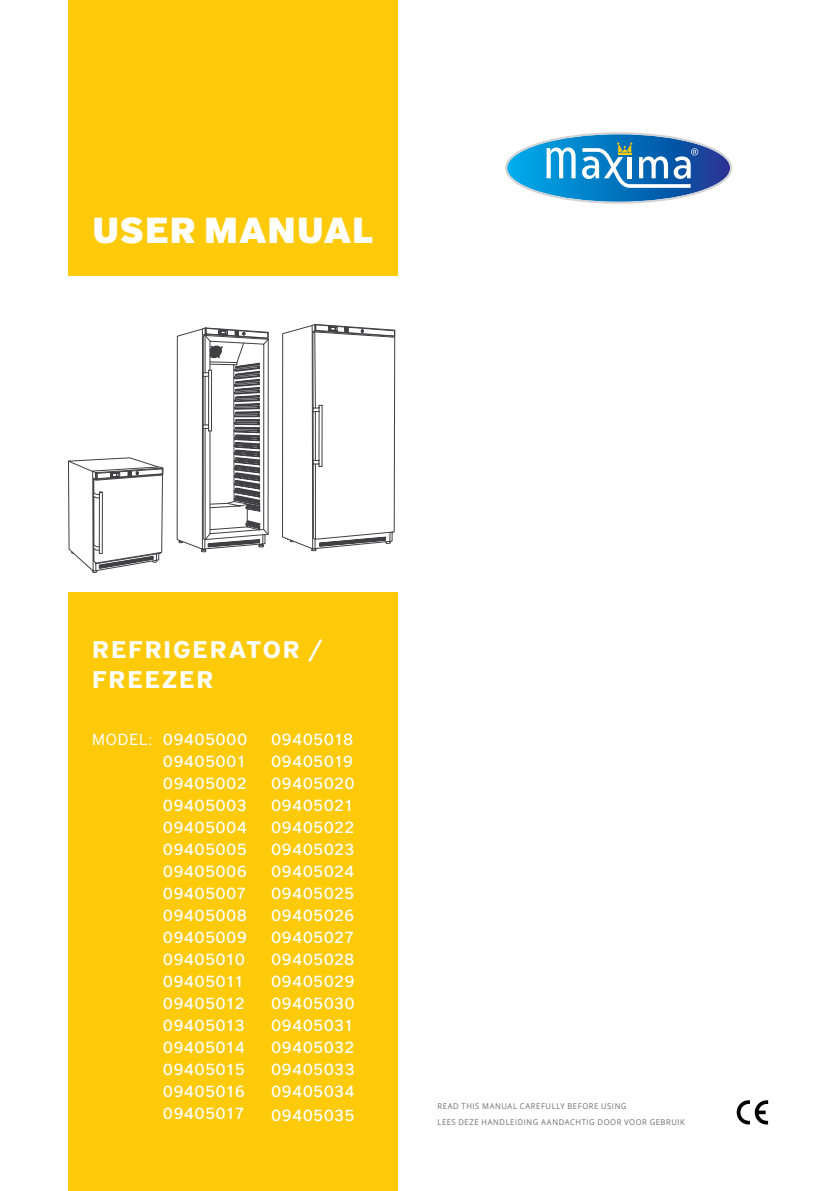
<style>
.page{position:relative;width:840px;height:1191px;background:#fff}
.page>*{position:absolute;margin:0;border:0;box-sizing:border-box;transform-origin:0 0}
.t1{font:900 36px "District Pro";letter-spacing:.01em;color:#fff}
.Front_page_-_Title_E{font:700 24px/30px "District Pro";letter-spacing:.08em;color:#fff}
.Front_page_-_Model{font:500 16px "District Pro";letter-spacing:.055em;color:#fff}
.Front_page_-_Model-2{font:16px "District Pro";letter-spacing:.055em;color:#fff}
.t2{font:8px/15.4px "Open Sans";letter-spacing:.08em;color:#6c6d70;scale:.95 1}
</style>
<div class="page">
<div style="left:68px;top:0;width:329px;height:276px;background:#feca0a"></div>
<div style="left:68px;top:593px;width:329px;height:598px;background:#feca0a"></div>
<svg style="left:736px;top:1100px;width:31px;height:24px"></svg>
<svg style="left:505px;top:133px;width:226px;height:71px"></svg>
<svg style="left:68px;top:457px;width:95px;height:116px"></svg>
<svg style="left:176px;top:327px;width:93px;height:225px"></svg>
<svg style="left:282px;top:324px;width:113px;height:227px"></svg>
<h1 class="t1" style="left:92px;top:203px;width:282px">USER MANUAL</h1>
<p class="Front_page_-_Title_E" style="left:92px;top:633px;width:231px">REFRIGERATOR /<br>FREEZER</p>
<p class="Front_page_-_Model-2" style="left:92px;top:727px;width:62px">MODEL:</p>
<p class="Front_page_-_Model" style="left:163px;top:728px;width:85px">09405000</p>
<p class="Front_page_-_Model" style="left:163px;top:750px;width:84px">09405001</p>
<p class="Front_page_-_Model" style="left:163px;top:772px;width:85px">09405002</p>
<p class="Front_page_-_Model" style="left:163px;top:794px;width:85px">09405003</p>
<p class="Front_page_-_Model" style="left:163px;top:816px;width:85px">09405004</p>
<p class="Front_page_-_Model" style="left:163px;top:838px;width:85px">09405005</p>
<p class="Front_page_-_Model" style="left:163px;top:860px;width:85px">09405006</p>
<p class="Front_page_-_Model" style="left:163px;top:882px;width:84px">09405007</p>
<p class="Front_page_-_Model" style="left:163px;top:904px;width:85px">09405008</p>
<p class="Front_page_-_Model" style="left:163px;top:926px;width:85px">09405009</p>
<p class="Front_page_-_Model" style="left:163px;top:948px;width:83px">09405010</p>
<p class="Front_page_-_Model" style="left:163px;top:970px;width:82px">09405011</p>
<p class="Front_page_-_Model" style="left:163px;top:992px;width:83px">09405012</p>
<p class="Front_page_-_Model" style="left:163px;top:1014px;width:83px">09405013</p>
<p class="Front_page_-_Model" style="left:163px;top:1036px;width:83px">09405014</p>
<p class="Front_page_-_Model" style="left:163px;top:1058px;width:83px">09405015</p>
<p class="Front_page_-_Model" style="left:163px;top:1080px;width:83px">09405016</p>
<p class="Front_page_-_Model" style="left:163px;top:1102px;width:83px">09405017</p>
<p class="Front_page_-_Model" style="left:271px;top:728px;width:83px">09405018</p>
<p class="Front_page_-_Model" style="left:271px;top:750px;width:83px">09405019</p>
<p class="Front_page_-_Model" style="left:271px;top:772px;width:84px">09405020</p>
<p class="Front_page_-_Model" style="left:271px;top:794px;width:84px">09405021</p>
<p class="Front_page_-_Model" style="left:271px;top:816px;width:84px">09405022</p>
<p class="Front_page_-_Model" style="left:271px;top:838px;width:84px">09405023</p>
<p class="Front_page_-_Model" style="left:271px;top:860px;width:84px">09405024</p>
<p class="Front_page_-_Model" style="left:271px;top:882px;width:84px">09405025</p>
<p class="Front_page_-_Model" style="left:271px;top:904px;width:84px">09405026</p>
<p class="Front_page_-_Model" style="left:271px;top:926px;width:84px">09405027</p>
<p class="Front_page_-_Model" style="left:271px;top:948px;width:84px">09405028</p>
<p class="Front_page_-_Model" style="left:271px;top:970px;width:84px">09405029</p>
<p class="Front_page_-_Model" style="left:271px;top:992px;width:85px">09405030</p>
<p class="Front_page_-_Model" style="left:271px;top:1014px;width:84px">09405031</p>
<p class="Front_page_-_Model" style="left:271px;top:1036px;width:84px">09405032</p>
<p class="Front_page_-_Model" style="left:271px;top:1058px;width:84px">09405033</p>
<p class="Front_page_-_Model" style="left:271px;top:1080px;width:85px">09405034</p>
<p class="Front_page_-_Model" style="left:271px;top:1104px;width:84px">09405035</p>
<p class="t2" style="left:437px;top:1098px;width:262px">READ THIS MANUAL CAREFULLY BEFORE USING<br>LEES DEZE HANDLEIDING AANDACHTIG DOOR VOOR GEBRUIK</p>
</div>
